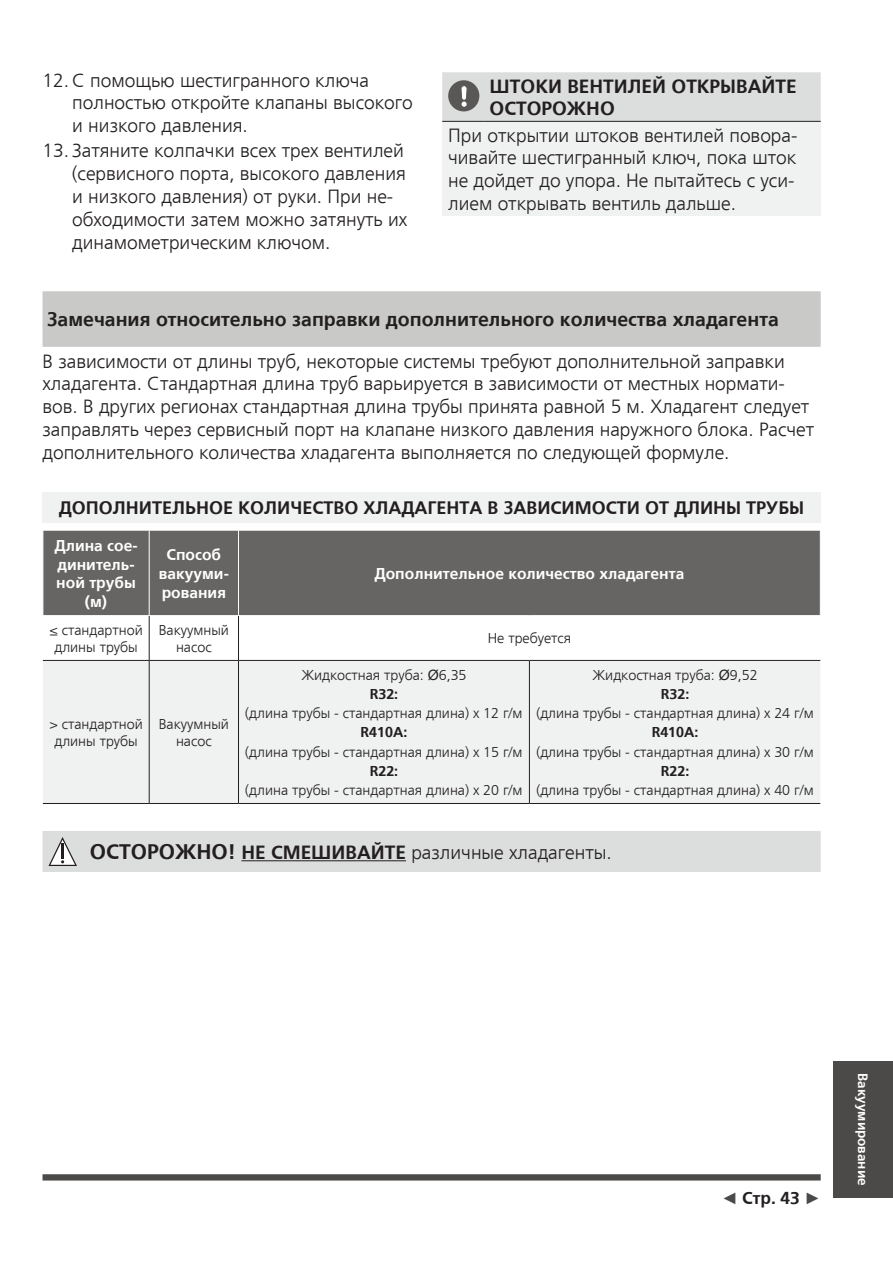
<style>
.page{position:relative;width:893px;height:1263px;background:#fff}
.page>*{position:absolute;margin:0;border:0;box-sizing:border-box;transform-origin:0 0}
.t1{font:700 19.5px "Frutiger LTCYR";color:#231f20}
.t2{font:300 19.05px/22.8px "Frutiger LTCYR";color:#231f20}
.t3{font:700 19.05px/22.8px "Frutiger LTCYR";color:#231f20}
.t4{font:700 18px "Frutiger LTCYR";color:#231f20}
.t5{font:700 17.25px "Frutiger LTCYR";color:#231f20}
.t6{font:700 15.6px/18.8px "Frutiger LTCYR";color:#fff;text-align:center}
.t7{font:300 14.25px/17.1px "Frutiger LTCYR";color:#231f20;text-align:center}
.t8{font:700 14.25px "Frutiger LTCYR";color:#231f20}
.t9{font:700 13.5px "Frutiger LTCYR";color:#fff}
.s1{font-family:"Arial";font-weight:400}
.s2{font-weight:700}
.s3{font-weight:700;font-size:21px}
.s4{font-family:"Arial";font-size:16.5px;color:#4c4949}
</style>
<div class="page">
<div style="left:43px;top:1174px;width:778px;height:6px;background:#4c4949"></div>
<div style="left:833px;top:1061px;width:60px;height:137px;background:#4c4949"></div>
<div style="left:442px;top:121px;width:379px;height:95px;background:#f0f1f1"></div>
<hr style="left:442px;top:121px;width:42px;height:1px;background:#231f20">
<hr style="left:484px;top:121px;width:337px;height:1px;background:#231f20">
<svg style="left:442px;top:72px;width:379px;height:49px"></svg>
<div style="left:43px;top:291px;width:778px;height:56px;background:#c9c9c8"></div>
<div style="left:43px;top:492px;width:778px;height:31px;background:#f0f1f1"></div>
<div style="left:44px;top:531px;width:776px;height:84px;background:#666564"></div>
<div style="left:43px;top:661px;width:777px;height:142px;background:#f0f1f1"></div>
<hr style="left:529px;top:661px;width:1px;height:142px;background:#231f20">
<hr style="left:43px;top:803px;width:106px;height:1px;background:#231f20">
<hr style="left:149px;top:803px;width:89px;height:1px;background:#231f20">
<hr style="left:238px;top:803px;width:291px;height:1px;background:#231f20">
<hr style="left:529px;top:803px;width:291px;height:1px;background:#231f20">
<hr style="left:149px;top:531px;width:1px;height:84px;background:#fff">
<hr style="left:238px;top:531px;width:1px;height:84px;background:#fff">
<hr style="left:149px;top:616px;width:1px;height:44px;background:#231f20">
<hr style="left:238px;top:616px;width:1px;height:44px;background:#231f20">
<hr style="left:43px;top:660px;width:106px;height:1px;background:#231f20">
<hr style="left:149px;top:660px;width:89px;height:1px;background:#231f20">
<hr style="left:149px;top:661px;width:1px;height:142px;background:#231f20">
<hr style="left:238px;top:660px;width:291px;height:1px;background:#231f20">
<hr style="left:238px;top:661px;width:1px;height:142px;background:#231f20">
<hr style="left:529px;top:660px;width:291px;height:1px;background:#231f20">
<div style="left:43px;top:831px;width:778px;height:41px;background:#dcdddd"></div>
<hr style="left:241px;top:860px;width:165px;height:1px;background:#231f20">
<p class="t2" style="left:72px;top:69px;width:342px;text-indent:-30px">12. С помощью шестигранного ключа полностью откройте клапаны высокого и низкого давления.</p>
<p class="t2" style="left:72px;top:140px;width:337px;text-indent:-30px">13. Затяните колпачки всех трех вентилей (сервисного порта, высокого давления и низкого давления) от руки. При не&shy;обходимости затем можно затянуть их динамометрическим ключом.</p>
<p class="t3" style="left:490px;top:75px;width:308px">ШТОКИ ВЕНТИЛЕЙ ОТКРЫВАЙТЕ<br>ОСТОРОЖНО</p>
<p class="t2" style="left:448px;top:124px;width:351px">При открытии штоков вентилей повора&shy;чивайте шестигранный ключ, пока шток не дойдет до упора. Не пытайтесь с уси&shy;лием открывать вентиль дальше.</p>
<p class="t1" style="left:47px;top:308px;width:734px">Замечания относительно заправки дополнительного количества хладагента</p>
<p class="t2" style="left:43px;top:350px;width:773px">В зависимости от длины труб, некоторые системы требуют дополнительной заправки хладагента. Стандартная длина труб варьируется в зависимости от местных нормати&shy;вов. В других регионах стандартная длина трубы принята равной 5 м. Хладагент следует заправлять через сервисный порт на клапане низкого давления наружного блока. Расчет дополнительного количества хладагента выполняется по следующей формуле.</p>
<p class="t4" style="left:59px;top:498px;width:747px">ДОПОЛНИТЕЛЬНОЕ КОЛИЧЕСТВО ХЛАДАГЕНТА В ЗАВИСИМОСТИ ОТ ДЛИНЫ ТРУБЫ</p>
<p class="t6" style="left:54px;top:536px;width:85px">Длина сое&shy;динитель&shy;ной трубы (м)</p>
<p class="t6" style="left:159px;top:546px;width:72px">Способ вакууми&shy;рования</p>
<p class="t6" style="left:374px;top:564px;width:311px">Дополнительное количество хладагента</p>
<p class="t7" style="left:49px;top:622px;width:95px">≤ стандартной длины трубы</p>
<p class="t7" style="left:159px;top:622px;width:72px">Вакуумный насос</p>
<p class="t7" style="left:488px;top:630px;width:85px">Не требуется</p>
<p class="t7" style="left:49px;top:715px;width:95px">&gt; стандартной длины трубы</p>
<p class="t7" style="left:159px;top:715px;width:72px">Вакуумный насос</p>
<p class="t7" style="left:301px;top:665px;width:167px;line-height:19.2px">Жидкостная труба: <span class="s1">Ø</span>6,35<br><span class="s2">R32:</span></p>
<p class="t7" style="left:245px;top:705px;width:279px">(длина трубы - стандартная длина) x 12 г/м</p>
<p class="t8" style="left:361px;top:725px;width:48px">R410A:</p>
<p class="t7" style="left:245px;top:743px;width:279px">(длина трубы - стандартная длина) x 15 г/м</p>
<p class="t8" style="left:370px;top:763px;width:30px">R22:</p>
<p class="t7" style="left:245px;top:782px;width:279px">(длина трубы - стандартная длина) x 20 г/м</p>
<p class="t7" style="left:592px;top:665px;width:167px;line-height:19.2px">Жидкостная труба: <span class="s1">Ø</span>9,52<br><span class="s2">R32:</span></p>
<p class="t7" style="left:536px;top:705px;width:279px">(длина трубы - стандартная длина) x 24 г/м</p>
<p class="t8" style="left:652px;top:725px;width:48px">R410A:</p>
<p class="t7" style="left:536px;top:743px;width:279px">(длина трубы - стандартная длина) x 30 г/м</p>
<p class="t8" style="left:661px;top:763px;width:30px">R22:</p>
<p class="t7" style="left:536px;top:782px;width:279px">(длина трубы - стандартная длина) x 40 г/м</p>
<p class="t2" style="left:90px;top:842px;width:523px"><span class="s3">ОСТОРОЖНО!</span> <span class="s2">НЕ СМЕШИВАЙТЕ</span> различные хладагенты.</p>
<p class="t5" style="left:721px;top:1188px;width:101px"><span class="s4">◄</span> Стр. 43 <span class="s4">►</span></p>
<p class="t9" style="left:870px;top:1073px;width:114px;rotate:90deg">Вакуумирование</p>
</div>
